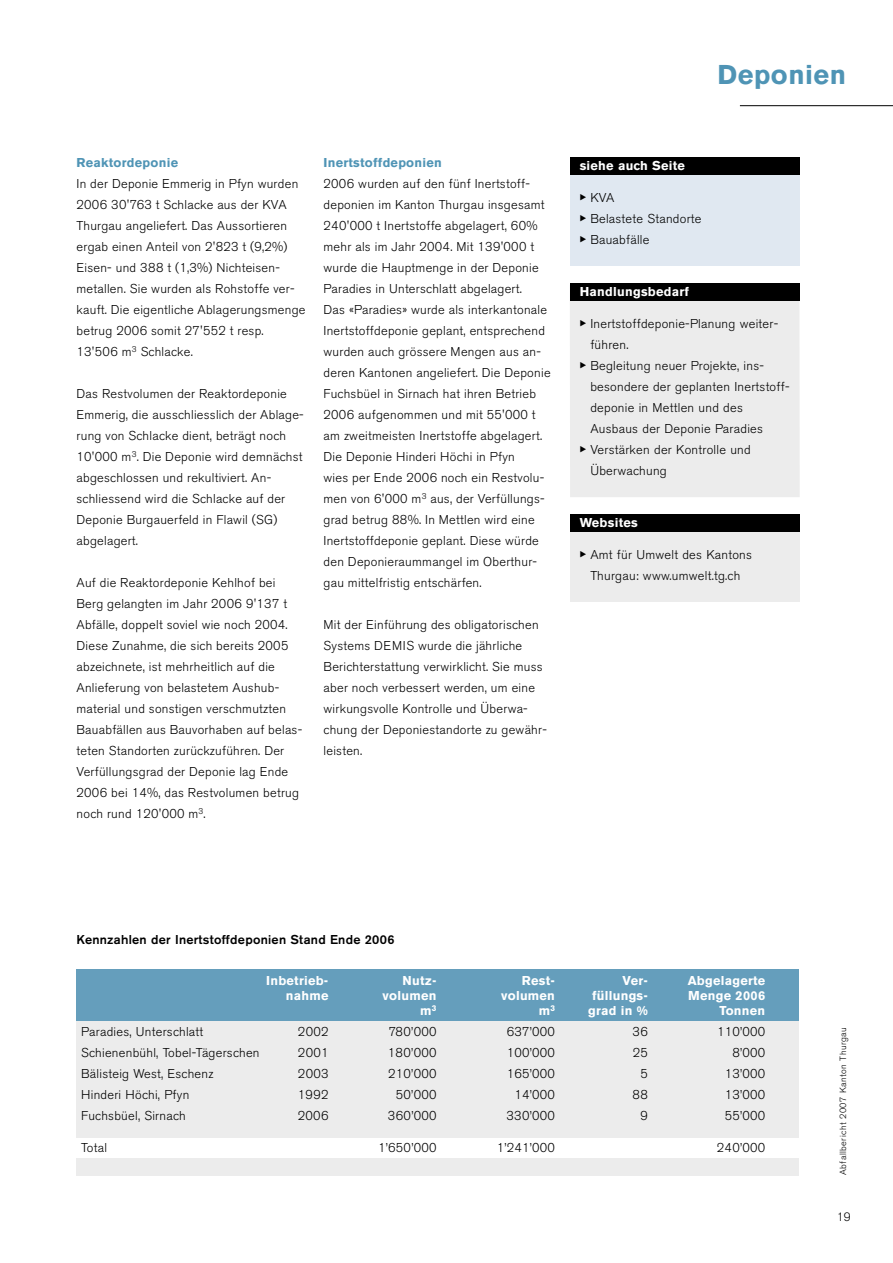
<style>
.page{position:relative;width:893px;height:1263px;background:#fff}
.page>*{position:absolute;margin:0;border:0;box-sizing:border-box;transform-origin:0 0}
.t1{font:700 27px "Akzidenz Grotesk BE";letter-spacing:.02em;color:#4f94b5}
.t2{font:300 12.75px/21px "Akzidenz Grotesk BE";letter-spacing:.02em;color:#000}
.t3{font:700 12.75px "Akzidenz Grotesk BE";letter-spacing:.02em;color:#fff}
.t4{font:500 12.75px "Akzidenz Grotesk BE";letter-spacing:.02em;color:#000}
.t5{font:700 12.75px "Akzidenz Grotesk BE";letter-spacing:.02em;color:#4f94b5}
.t6{font:300 12px "Akzidenz Grotesk BE";color:#000}
.t7{font:300 9px "Akzidenz Grotesk BE";letter-spacing:.05em;color:#000}
</style>
<div class="page">
<hr style="left:740px;top:105px;width:153px;height:1px;background:#000">
<div style="left:77px;top:989px;width:722px;height:186px;background:#ececec"></div>
<div style="left:77px;top:969px;width:722px;height:52px;background:#659ebc"></div>
<div style="left:77px;top:1138px;width:722px;height:19px;background:#fff"></div>
<div style="left:570px;top:285px;width:230px;height:212px;background:#ececec"></div>
<div style="left:570px;top:283px;width:229px;height:17px;background:#000"></div>
<div style="left:570px;top:516px;width:229px;height:86px;background:#ececec"></div>
<div style="left:570px;top:514px;width:229px;height:17px;background:#000"></div>
<div style="left:570px;top:158px;width:229px;height:108px;background:#e0e8f1"></div>
<div style="left:570px;top:157px;width:229px;height:17px;background:#000"></div>
<p class="t5" style="left:77px;top:155px;width:103px">Reaktordeponie</p>
<p class="t2" style="left:77px;top:173px;width:231px">In der Deponie Emmerig in Pfyn wurden 2006 30'763 t Schlacke aus der KVA Thurgau angeliefert. Das Aussortieren ergab einen Anteil von 2'823 t (9,2%)<br>Eisen- und 388 t (1,3%) Nichteisen&shy;metallen. Sie wurden als Rohstoffe ver&shy;kauft. Die eigentliche Ablagerungsmenge betrug 2006 somit 27'552 t resp.<br>13'506 m<sup>3</sup> Schlacke.</p>
<p class="t2" style="left:77px;top:383px;width:229px">Das Restvolumen der Reaktordeponie Emmerig, die ausschliesslich der Ablage&shy;rung von Schlacke dient, beträgt noch 10'000 m<sup>3</sup>. Die Deponie wird demnächst abgeschlossen und rekultiviert. An&shy;schliessend wird die Schlacke auf der Deponie Burgauerfeld in Flawil (SG) abgelagert.</p>
<p class="t2" style="left:77px;top:572px;width:226px">Auf die Reaktordeponie Kehlhof bei Berg gelangten im Jahr 2006 9'137 t Abfälle, doppelt soviel wie noch 2004.<br>Diese Zunahme, die sich bereits 2005 abzeichnete, ist mehrheitlich auf die Anlieferung von belastetem Aushub&shy;material und sonstigen verschmutzten Bauabfällen aus Bauvorhaben auf belas&shy;teten Standorten zurückzuführen. Der Verfüllungsgrad der Deponie lag Ende 2006 bei 14%, das Restvolumen betrug noch rund 120'000 m<sup>3</sup>.</p>
<p class="t5" style="left:324px;top:155px;width:120px">Inertstoffdeponien</p>
<p class="t2" style="left:324px;top:173px;width:229px">2006 wurden auf den fünf Inertstoff&shy;deponien im Kanton Thurgau insgesamt 240'000 t Inertstoffe abgelagert, 60% mehr als im Jahr 2004. Mit 139'000 t wurde die Hauptmenge in der Deponie Paradies in Unterschlatt abgelagert.<br>Das «Paradies» wurde als interkantonale Inertstoffdeponie geplant, entsprechend wurden auch grössere Mengen aus an&shy;deren Kantonen angeliefert. Die Deponie Fuchsbüel in Sirnach hat ihren Betrieb 2006 aufgenommen und mit 55'000 t am zweitmeisten Inertstoffe abgelagert.<br>Die Deponie Hinderi Höchi in Pfyn<br>wies per Ende 2006 noch ein Restvolu&shy;men von 6'000 m<sup>3</sup> aus, der Verfüllungs&shy;grad betrug 88%. In Mettlen wird eine Inertstoffdeponie geplant. Diese würde den Deponieraummangel im Oberthur&shy;gau mittelfristig entschärfen.</p>
<p class="t2" style="left:324px;top:614px;width:225px">Mit der Einführung des obligatorischen Systems DEMIS wurde die jährliche Berichterstattung verwirklicht. Sie muss aber noch verbessert werden, um eine wirkungsvolle Kontrolle und Überwa&shy;chung der Deponiestandorte zu gewähr&shy;leisten.</p>
<h1 class="t1" style="left:718px;top:59px;width:130px">Deponien</h1>
<p class="t3" style="left:580px;top:158px;width:107px">siehe auch Seite</p>
<p class="t2" style="left:580px;top:187px;width:123px">▶ KVA<br>▶ Belastete Standorte ▶ Bauabfälle</p>
<p class="t3" style="left:580px;top:284px;width:111px">Handlungsbedarf</p>
<p class="t2" style="left:580px;top:313px;width:200px">▶ Inertstoffdeponie-Planung weiter-</p>
<p class="t2" style="left:590px;top:334px;width:40px">führen.</p>
<p class="t2" style="left:580px;top:355px;width:185px">▶ Begleitung neuer Projekte, ins-</p>
<p class="t2" style="left:590px;top:376px;width:200px">besondere der geplanten Inertstoff-</p>
<p class="t2" style="left:590px;top:397px;width:154px">deponie in Mettlen und des</p>
<p class="t2" style="left:590px;top:418px;width:174px">Ausbaus der Deponie Paradies</p>
<p class="t2" style="left:580px;top:439px;width:173px">▶ Verstärken der Kontrolle und</p>
<p class="t2" style="left:590px;top:460px;width:78px">Überwachung</p>
<p class="t3" style="left:580px;top:515px;width:60px">Websites</p>
<p class="t2" style="left:580px;top:544px;width:174px;text-align:center">▶ Amt für Umwelt des Kantons<br>Thurgau: www.umwelt.tg.ch</p>
<p class="t4" style="left:77px;top:932px;width:320px">Kennzahlen der Inertstoffdeponien Stand Ende 2006</p>
<p class="t3" style="left:266px;top:973px;width:61px">Inbetrieb-</p>
<p class="t3" style="left:403px;top:973px;width:33px">Nutz-</p>
<p class="t3" style="left:522px;top:973px;width:32px">Rest-</p>
<p class="t3" style="left:623px;top:973px;width:25px">Ver-</p>
<p class="t3" style="left:688px;top:973px;width:79px">Abgelagerte</p>
<p class="t3" style="left:286px;top:988px;width:44px">nahme</p>
<p class="t3" style="left:383px;top:988px;width:55px">volumen</p>
<p class="t3" style="left:501px;top:988px;width:55px">volumen</p>
<p class="t3" style="left:592px;top:988px;width:55px">füllungs-</p>
<p class="t3" style="left:688px;top:988px;width:78px">Menge 2006</p>
<p class="t3" style="left:420px;top:1003px;width:18px">m<sup>3</sup></p>
<p class="t3" style="left:539px;top:1003px;width:18px">m<sup>3</sup></p>
<p class="t3" style="left:588px;top:1003px;width:61px">grad in %</p>
<p class="t3" style="left:719px;top:1003px;width:47px">Tonnen</p>
<p class="t2" style="left:81px;top:1021px;width:124px">Paradies, Unterschlatt</p>
<p class="t2" style="left:298px;top:1021px;width:28px">2002</p>
<p class="t2" style="left:389px;top:1021px;width:49px">780’000</p>
<p class="t2" style="left:507px;top:1021px;width:50px">637’000</p>
<p class="t2" style="left:633px;top:1021px;width:17px">36</p>
<p class="t2" style="left:717px;top:1021px;width:50px">110’000</p>
<p class="t2" style="left:81px;top:1042px;width:203px">Schienenbühl, Tobel-Tägerschen 2</p>
<p class="t2" style="left:306px;top:1042px;width:24px">001</p>
<p class="t2" style="left:388px;top:1042px;width:50px">180’000</p>
<p class="t2" style="left:507px;top:1042px;width:50px">100’000</p>
<p class="t2" style="left:633px;top:1042px;width:17px">2 5</p>
<p class="t2" style="left:732px;top:1042px;width:34px">8’000</p>
<p class="t2" style="left:81px;top:1063px;width:134px">Bälisteig West, Eschenz</p>
<p class="t2" style="left:298px;top:1063px;width:65px">2003 2</p>
<p class="t2" style="left:396px;top:1063px;width:42px">10’000</p>
<p class="t2" style="left:507px;top:1063px;width:50px">165’000</p>
<p class="t2" style="left:641px;top:1063px;width:9px">5</p>
<p class="t2" style="left:725px;top:1063px;width:42px">13’000</p>
<p class="t2" style="left:81px;top:1084px;width:110px">Hinderi Höchi, Pfyn</p>
<p class="t2" style="left:298px;top:1084px;width:28px">1992</p>
<p class="t2" style="left:396px;top:1084px;width:42px">50’000</p>
<p class="t2" style="left:514px;top:1084px;width:42px">14’000</p>
<p class="t2" style="left:633px;top:1084px;width:17px">88</p>
<p class="t2" style="left:725px;top:1084px;width:42px">13’000</p>
<p class="t2" style="left:81px;top:1105px;width:106px">Fuchsbüel, Sirnach</p>
<p class="t2" style="left:298px;top:1105px;width:32px">2006</p>
<p class="t2" style="left:388px;top:1105px;width:50px">360’000</p>
<p class="t2" style="left:506px;top:1105px;width:50px">330’000</p>
<p class="t2" style="left:641px;top:1105px;width:9px">9</p>
<p class="t2" style="left:725px;top:1105px;width:42px">55’000</p>
<p class="t2" style="left:81px;top:1137px;width:27px">Total</p>
<p class="t2" style="left:378px;top:1137px;width:60px">1’650’000</p>
<p class="t2" style="left:497px;top:1137px;width:60px">1’241’000</p>
<p class="t2" style="left:717px;top:1137px;width:50px">240’000</p>
<p class="t7" style="left:838px;top:1175px;width:150px;rotate:-90deg">Abfallbericht 2007 Kanton Thurgau</p>
<p class="t6" style="left:837px;top:1210px;width:15px">19</p>
</div>
